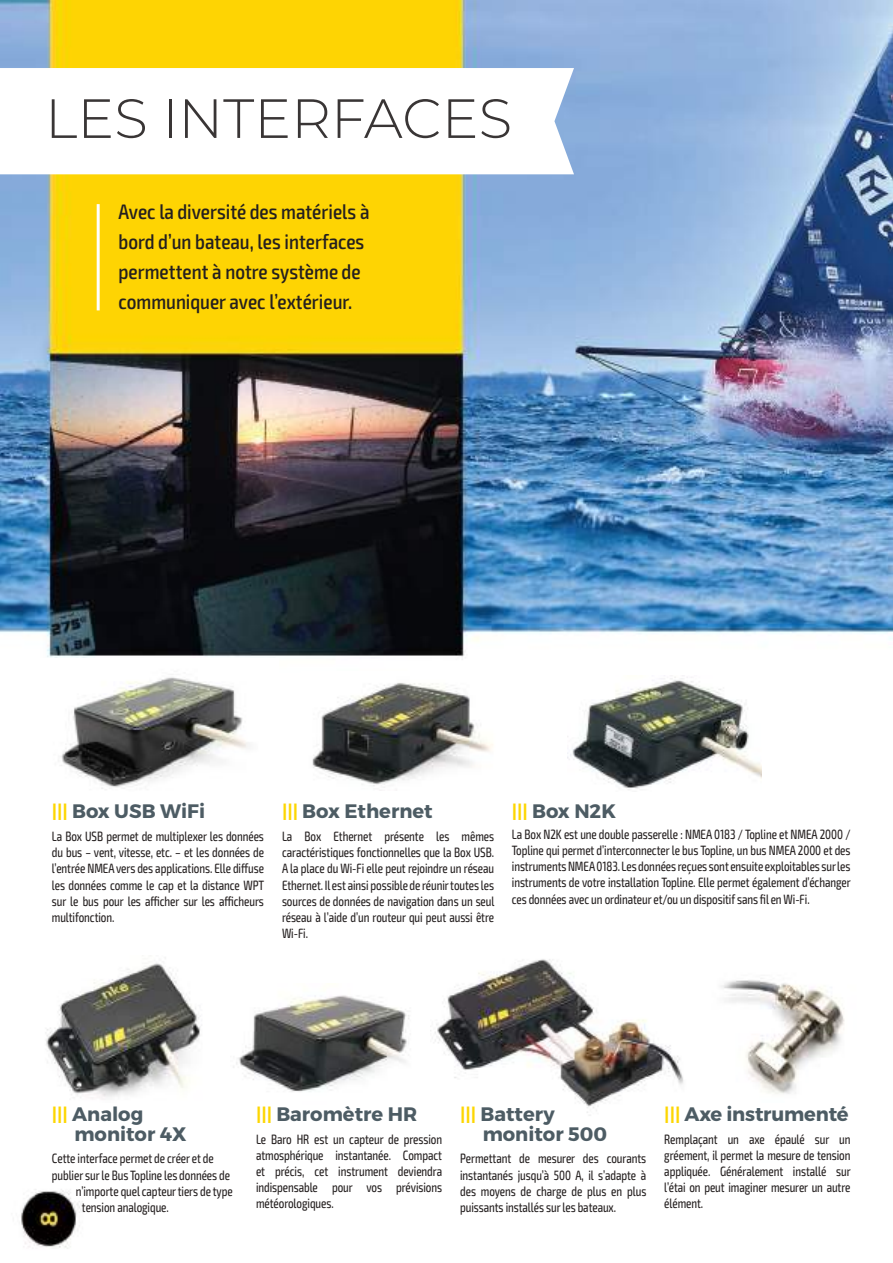
<style>
.page{position:relative;width:893px;height:1263px;background:#fff}
.page>*{position:absolute;margin:0;border:0;box-sizing:border-box;transform-origin:0 0}
.t1{font:300 55.2px "Montserrat";color:#393535}
.t2{font:500 condensed 21px/30px "Exo 2";color:#241f1f}
.t3{font:700 19.5px/20px "Montserrat";color:#4d5c64}
.t4{font:condensed 13.5px/16.2px "Exo 2";letter-spacing:-.005em;color:#241f1f;text-align:justify;scale:.9 1}
.s1{font-size:18px;color:#fdd601}
</style>
<div class="page">
<img style="left:0;top:0;width:893px;height:1249px">
<img style="left:567px;top:675px;width:194px;height:117px">
<img style="left:430px;top:947px;width:259px;height:178px">
<svg style="left:0;top:68px;width:574px;height:106px"></svg>
<hr style="left:97px;top:204px;width:3px;height:106px;background:#fff">
<img style="left:30px;top:658px;width:249px;height:134px">
<img style="left:231px;top:984px;width:194px;height:124px">
<img style="left:302px;top:671px;width:205px;height:119px">
<img style="left:34px;top:956px;width:181px;height:146px">
<img style="left:688px;top:962px;width:169px;height:140px">
<h1 class="t1" style="left:45px;top:81px;width:469px">LES INTERFACES</h1>
<h2 class="t2" style="left:119px;top:197px;width:252px">Avec la diversité des matériels à bord d’un bateau, les interfaces permettent à notre système de communiquer avec l’extérieur.</h2>
<h3 class="t3" style="left:52px;top:802px;width:155px"><span class="s1">|||</span> Box USB WiFi</h3>
<p class="t4" style="left:52px;top:828px;width:237px">La Box USB permet de multiplexer les données du bus – vent, vitesse, etc. – et les données de l’entrée NMEA vers des applications. Elle diffuse les données comme le cap et la distance WPT sur le bus pour les afficher sur les afficheurs multifonction.</p>
<h3 class="t3" style="left:282px;top:802px;width:152px"><span class="s1">|||</span> Box Ethernet</h3>
<p class="t4" style="left:282px;top:828px;width:238px">La Box Ethernet présente les mêmes caractéristiques fonctionnelles que la Box USB.<br>A la place du Wi-Fi elle peut rejoindre un réseau Ethernet. Il est ainsi possible de réunir toutes les sources de données de navigation dans un seul réseau à l’aide d’un routeur qui peut aussi être Wi-Fi.</p>
<h3 class="t3" style="left:512px;top:802px;width:106px"><span class="s1">|||</span> Box N2K</h3>
<p class="t4" style="left:512px;top:826px;width:378px">La Box N2K est une double passerelle : NMEA 0183 / Topline et NMEA 2000 / Topline qui permet d’interconnecter le bus Topline, un bus NMEA 2000 et des instruments NMEA 0183. Les données reçues sont ensuite exploitables sur les instruments de votre installation Topline. Elle permet également d’échanger ces données avec un ordinateur et/ou un dispositif sans fil en Wi-Fi.</p>
<h3 class="t3" style="left:74px;top:1104px;width:114px;text-indent:-23px"><span class="s1">|||</span> Analog monitor 4X</h3>
<p class="t4" style="left:52px;top:1151px;width:181px">Cette interface permet de créer et de</p>
<p class="t4" style="left:52px;top:1167px;width:199px">publier sur le Bus Topline les données de</p>
<p class="t4" style="left:76px;top:1183px;width:176px">n’importe quel capteur tiers de type</p>
<p class="t4" style="left:82px;top:1199px;width:98px">tension analogique.</p>
<h3 class="t3" style="left:256px;top:1104px;width:163px"><span class="s1">|||</span> Baromètre HR</h3>
<p class="t4" style="left:256px;top:1131px;width:208px">Le Baro HR est un capteur de pression atmosphérique instantanée. Compact et précis, cet instrument deviendra indispensable pour vos prévisions météorologiques.</p>
<h3 class="t3" style="left:483px;top:1104px;width:126px;text-indent:-23px"><span class="s1">|||</span> Battery monitor 500</h3>
<p class="t4" style="left:460px;top:1151px;width:208px">Permettant de mesurer des courants instantanés jusqu’à 500 A, il s’adapte à des moyens de charge de plus en plus puissants installés sur les bateaux.</p>
<h3 class="t3" style="left:664px;top:1104px;width:186px"><span class="s1">|||</span> Axe instrumenté</h3>
<p class="t4" style="left:664px;top:1131px;width:209px">Remplaçant un axe épaulé sur un gréement, il permet la mesure de tension appliquée. Généralement installé sur l’étai on peut imaginer mesurer un autre élément.</p>
</div>
